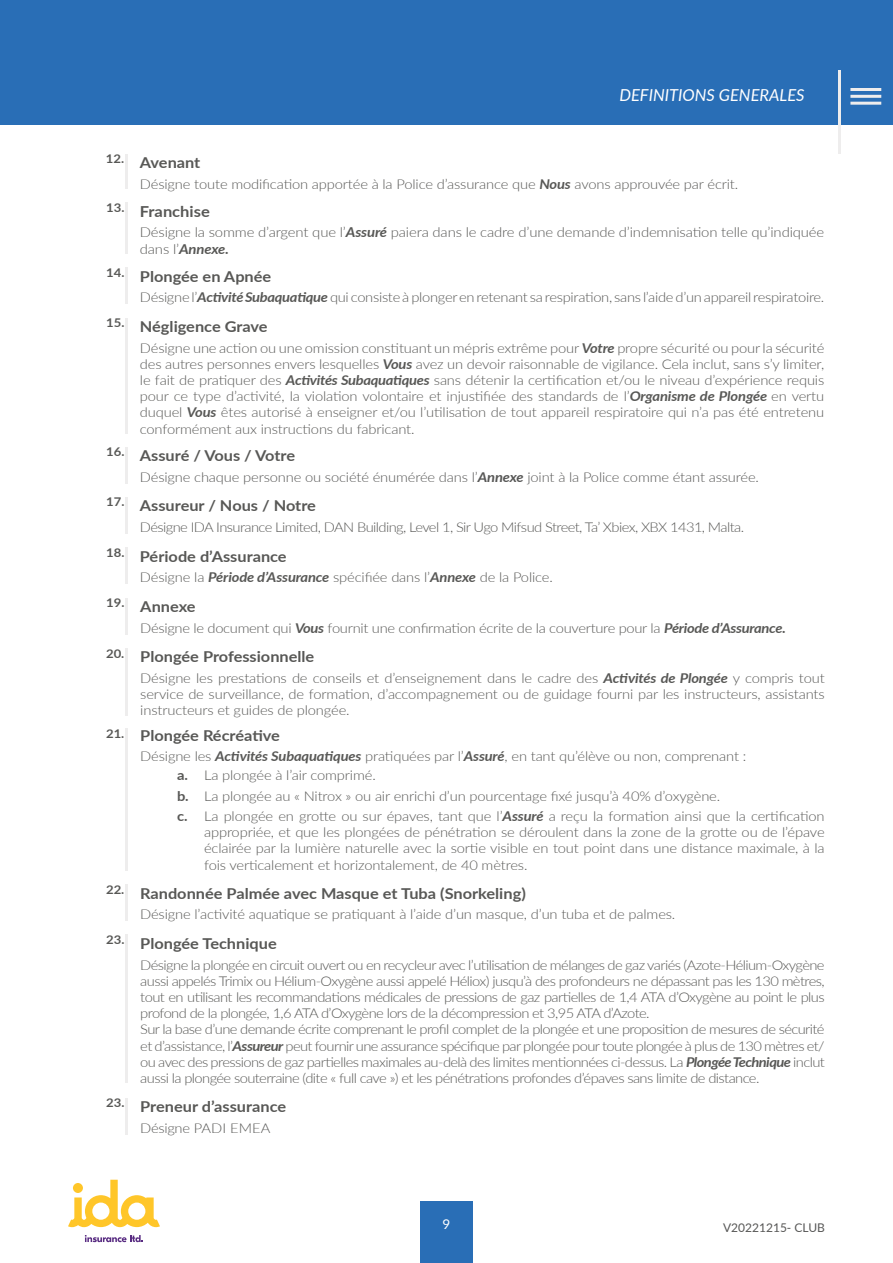
<style>
.page{position:relative;width:893px;height:1263px;background:#fff}
.page>*{position:absolute;margin:0;border:0;box-sizing:border-box;transform-origin:0 0}
.t1{font:italic 16.5px "Lato";color:#fff}
.t2{font:700 15.15px "Lato";color:#585856;scale:1.09 1}
.t3{font:700 15px "Lato";color:#585856;scale:1.09 1}
.t4{font:300 13.65px/16.4px "Lato";letter-spacing:-.01em;color:#585856;scale:1.09 1}
.t5{font:300 13.5px/16.2px "Lato";letter-spacing:-.04em;color:#585856;text-align:justify;scale:1.09 1}
.t6{font:300 13.5px/18.9px "Lato";letter-spacing:-.01em;color:#585856;scale:1.09 1}
.t7{font:300 13.5px "Lato";letter-spacing:-.02em;color:#585856;scale:1.09 1}
.t8{font:300 13.5px "Lato";letter-spacing:-.01em;color:#575756;scale:1.09 1}
.t9{font:13.5px "Lato";color:#fff}
.t10{font:700 12px "Lato";color:#585856;scale:1.09 1}
.t11{font:12px "Lato";color:#575756}
.s1{font-weight:700;font-style:italic}
.s2{font-weight:700;font-style:italic;font-size:13.5px}
.s3{font-weight:700}
</style>
<div class="page">
<div style="left:420px;top:1201px;width:52px;height:62px;background:#296eb6"></div>
<svg style="left:68px;top:1180px;width:92px;height:47px"></svg>
<svg style="left:85px;top:1235px;width:58px;height:7px"></svg>
<div style="left:0;top:0;width:893px;height:124px;background:#296eb6"></div>
<hr style="left:125px;top:154px;width:3px;height:35px;background:#eeeded">
<hr style="left:125px;top:267px;width:3px;height:37px;background:#eeeded">
<hr style="left:125px;top:202px;width:3px;height:52px;background:#eeeded">
<hr style="left:125px;top:318px;width:3px;height:115px;background:#eeeded">
<hr style="left:125px;top:497px;width:3px;height:37px;background:#eeeded">
<hr style="left:125px;top:547px;width:3px;height:37px;background:#eeeded">
<hr style="left:125px;top:447px;width:3px;height:37px;background:#eeeded">
<hr style="left:838px;top:71px;width:3px;height:83px;background:#eeeded">
<hr style="left:125px;top:728px;width:3px;height:143px;background:#eeeded">
<hr style="left:125px;top:884px;width:3px;height:37px;background:#eeeded">
<hr style="left:125px;top:935px;width:3px;height:148px;background:#eeeded">
<hr style="left:125px;top:648px;width:3px;height:67px;background:#eeeded">
<hr style="left:125px;top:598px;width:3px;height:37px;background:#eeeded">
<hr style="left:850px;top:88px;width:31px;height:3px;background:#eeeded">
<hr style="left:850px;top:95px;width:31px;height:3px;background:#eeeded">
<hr style="left:850px;top:102px;width:31px;height:3px;background:#eeeded">
<hr style="left:125px;top:1097px;width:3px;height:37px;background:#eeeded">
<p class="t1" style="left:619px;top:83px;width:187px">DEFINITIONS GENERALES</p>
<p class="t10" style="left:106px;top:150px;width:18px">12.</p>
<p class="t10" style="left:106px;top:198px;width:18px">13.</p>
<p class="t10" style="left:106px;top:264px;width:18px">14.</p>
<p class="t10" style="left:106px;top:314px;width:18px">15.</p>
<p class="t10" style="left:106px;top:443px;width:18px">16.</p>
<p class="t10" style="left:106px;top:493px;width:18px">17.</p>
<p class="t10" style="left:106px;top:544px;width:18px">18.</p>
<p class="t3" style="left:140px;top:152px;width:57px">Avenant</p>
<p class="t6" style="left:140px;top:174px;width:550px">Désigne toute modification apportée à la Police d’assurance que <span class="s1">Nous</span> avons approuvée par écrit.</p>
<p class="t2" style="left:140px;top:200px;width:66px">Franchise</p>
<p class="t4" style="left:140px;top:224px;width:629px">Désigne la somme d’argent que l’<span class="s1">Assuré</span> paiera dans le cadre d’une demande d’indemnisation telle qu’indiquée dans l’<span class="s1">Annexe</span><span class="s2">.</span></p>
<p class="t3" style="left:140px;top:265px;width:122px">Plongée en Apnée</p>
<p class="t7" style="left:140px;top:288px;width:629px">Désigne l’<span class="s1">Activité Subaquatique</span> qui consiste à plonger en retenant sa respiration, sans l’aide d’un appareil respiratoire.</p>
<p class="t3" style="left:140px;top:316px;width:119px">Négligence Grave</p>
<p class="t5" style="left:140px;top:339px;width:629px">Désigne une action ou une omission constituant un mépris extrême pour <span class="s1">Votre</span> propre sécurité ou pour la sécurité des autres personnes envers lesquelles <span class="s1">Vous</span> avez un devoir raisonnable de vigilance. Cela inclut, sans s’y limiter, le fait de pratiquer des <span class="s1">Activités Subaquatiques</span> sans détenir la certification et/ou le niveau d’expérience requis pour ce type d’activité, la violation volontaire et injustifiée des standards de l’<span class="s1">Organisme de Plongée</span> en vertu duquel <span class="s1">Vous</span> êtes autorisé à enseigner et/ou l’utilisation de tout appareil respiratoire qui n’a pas été entretenu conformément aux instructions du fabricant.</p>
<p class="t3" style="left:140px;top:445px;width:144px">Assuré / Vous / Votre</p>
<p class="t8" style="left:140px;top:467px;width:569px">Désigne chaque personne ou société énumérée dans l’<span class="s1">Annexe</span> joint à la Police comme étant assurée.</p>
<p class="t3" style="left:140px;top:495px;width:163px">Assureur / Nous / Notre</p>
<p class="t5" style="left:140px;top:518px;width:556px">Désigne IDA Insurance Limited, DAN Building, Level 1, Sir Ugo Mifsud Street, Ta’ Xbiex, XBX 1431, Malta.</p>
<p class="t3" style="left:140px;top:545px;width:136px">Période d’Assurance</p>
<p class="t6" style="left:140px;top:567px;width:380px">Désigne la <span class="s1">Période d’Assurance</span> spécifiée dans l’<span class="s1">Annexe</span> de la Police.</p>
<p class="t3" style="left:106px;top:596px;width:83px"><sup>19.</sup> Annexe</p>
<p class="t7" style="left:140px;top:618px;width:594px">Désigne le document qui <span class="s1">Vous</span> fournit une confirmation écrite de la couverture pour la <span class="s1">Période d’Assurance.</span></p>
<p class="t10" style="left:106px;top:644px;width:18px">20.</p>
<p class="t10" style="left:106px;top:725px;width:18px">21.</p>
<p class="t10" style="left:106px;top:881px;width:18px">22.</p>
<p class="t10" style="left:106px;top:931px;width:18px">23.</p>
<p class="t3" style="left:140px;top:646px;width:161px">Plongée Professionnelle</p>
<p class="t5" style="left:140px;top:669px;width:629px">Désigne les prestations de conseils et d’enseignement dans le cadre des <span class="s1">Activités de Plongée</span> y compris tout service de surveillance, de formation, d’accompagnement ou de guidage fourni par les instructeurs, assistants instructeurs et guides de plongée.</p>
<p class="t3" style="left:140px;top:724px;width:130px">Plongée Récréative</p>
<p class="t6" style="left:177px;top:746px;width:524px;text-indent:-37px">Désigne les <span class="s1">Activités Subaquatiques</span> pratiquées par l’<span class="s1">Assuré</span>, en tant qu’élève ou non, comprenant : <span class="s3">a.</span> La plongée à l’air comprimé.</p>
<p class="t6" style="left:177px;top:785px;width:596px;line-height:20.4px"><span class="s3">b.</span> La plongée au « Nitrox » ou air enrichi d’un pourcentage fixé jusqu’à 40% d’oxygène.<br><span class="s3">c.</span> La plongée en grotte ou sur épaves, tant que l’<span class="s1">Assuré</span> a reçu la formation ainsi que la certification</p>
<p class="t5" style="left:204px;top:824px;width:571px">appropriée, et que les plongées de pénétration se déroulent dans la zone de la grotte ou de l’épave éclairée par la lumière naturelle avec la sortie visible en tout point dans une distance maximale, à la fois verticalement et horizontalement, de 40 mètres.</p>
<p class="t3" style="left:140px;top:882px;width:355px">Randonnée Palmée avec Masque et Tuba (Snorkeling)</p>
<p class="t6" style="left:140px;top:904px;width:493px">Désigne l’activité aquatique se pratiquant à l’aide d’un masque, d’un tuba et de palmes.</p>
<p class="t3" style="left:140px;top:932px;width:127px">Plongée Technique</p>
<p class="t5" style="left:140px;top:956px;width:629px;text-align:left">Désigne la plongée en circuit ouvert ou en recycleur avec l’utilisation de mélanges de gaz variés (Azote-Hélium-Oxygène aussi appelés Trimix ou Hélium-Oxygène aussi appelé Héliox) jusqu’à des profondeurs ne dépassant pas les 130 mètres, tout en utilisant les recommandations médicales de pressions de gaz partielles de 1,4 ATA d’Oxygène au point le plus profond de la plongée, 1,6 ATA d’Oxygène lors de la décompression et 3,95 ATA d’Azote.<br>Sur la base d’une demande écrite comprenant le profil complet de la plongée et une proposition de mesures de sécurité et d’assistance, l’<span class="s1">Assureur</span> peut fournir une assurance spécifique par plongée pour toute plongée à plus de 130 mètres et/ ou avec des pressions de gaz partielles maximales au-delà des limites mentionnées ci-dessus. La <span class="s1">Plongée Technique</span> inclut aussi la plongée souterraine (dite « full cave ») et les pénétrations profondes d’épaves sans limite de distance.</p>
<p class="t3" style="left:106px;top:1095px;width:167px"><sup>23.</sup> Preneur d’assurance</p>
<p class="t7" style="left:140px;top:1118px;width:121px">Désigne PADI EMEA</p>
<p class="t9" style="left:443px;top:1214px;width:9px">9</p>
<p class="t11" style="left:723px;top:1219px;width:103px">V20221215- CLUB</p>
</div>
